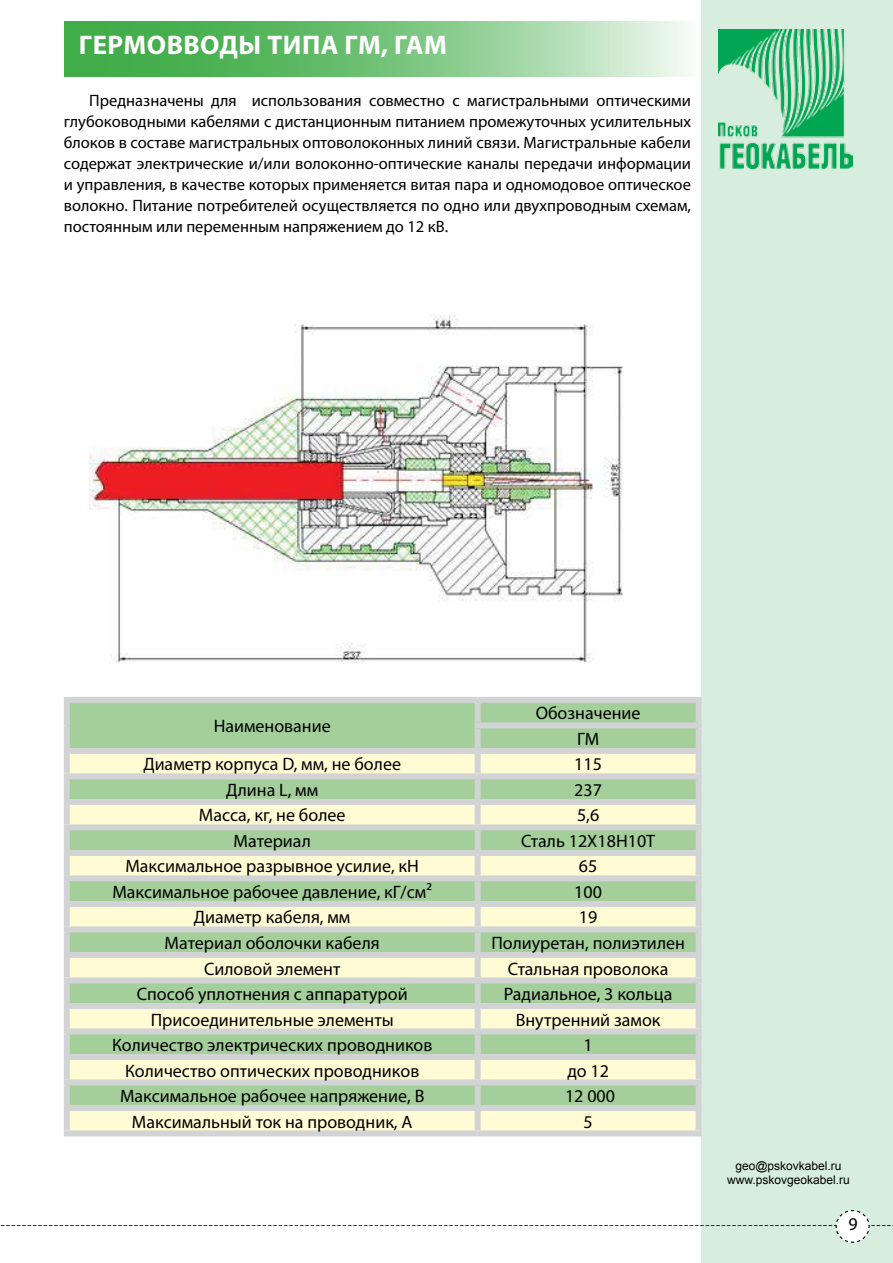
<style>
.page{position:relative;width:893px;height:1263px;background:#fff}
.page>*{position:absolute;margin:0;border:0;box-sizing:border-box;transform-origin:0 0}
.t1{font:700 27px "Myriad Pro";letter-spacing:.02em;color:#fff}
.t2{font:18px/25.5px "Myriad Pro";color:#000;text-align:center}
.t3{font:16.5px/21px "Myriad Pro";color:#000;text-align:justify}
.t4{font:15px "Minion Pro";color:#000}
.t5{font:12px/14.4px "Arial";color:#000;text-align:center}
</style>
<div class="page">
<div style="left:702px;top:0;width:191px;height:1263px;background:#d7eddd"></div>
<img style="left:719px;top:30px;width:133px;height:138px">
<svg style="left:835px;top:1210px;width:35px;height:33px"></svg>
<svg style="left:64px;top:21px;width:638px;height:56px;background:#80c886"></svg>
<img style="left:89px;top:314px;width:535px;height:349px">
<div style="left:70px;top:703px;width:626px;height:45px;background:#a4ce9a"></div>
<svg style="left:70px;top:754px;width:626px;height:376px;background:#d3e6b9"></svg>
<div style="left:64px;top:754px;width:6px;height:19px;background:#d1d3d4"></div>
<div style="left:475px;top:754px;width:6px;height:19px;background:#d1d3d4"></div>
<div style="left:696px;top:754px;width:6px;height:19px;background:#d1d3d4"></div>
<div style="left:64px;top:805px;width:6px;height:19px;background:#d1d3d4"></div>
<div style="left:475px;top:805px;width:6px;height:19px;background:#d1d3d4"></div>
<div style="left:696px;top:805px;width:6px;height:19px;background:#d1d3d4"></div>
<div style="left:64px;top:856px;width:6px;height:19px;background:#d1d3d4"></div>
<div style="left:475px;top:856px;width:6px;height:19px;background:#d1d3d4"></div>
<div style="left:696px;top:856px;width:6px;height:19px;background:#d1d3d4"></div>
<div style="left:64px;top:907px;width:6px;height:19px;background:#d1d3d4"></div>
<div style="left:475px;top:907px;width:6px;height:19px;background:#d1d3d4"></div>
<div style="left:696px;top:907px;width:6px;height:19px;background:#d1d3d4"></div>
<div style="left:64px;top:958px;width:6px;height:19px;background:#d1d3d4"></div>
<div style="left:475px;top:958px;width:6px;height:19px;background:#d1d3d4"></div>
<div style="left:696px;top:958px;width:6px;height:19px;background:#d1d3d4"></div>
<div style="left:64px;top:1009px;width:6px;height:19px;background:#d1d3d4"></div>
<div style="left:475px;top:1009px;width:6px;height:19px;background:#d1d3d4"></div>
<div style="left:696px;top:1009px;width:6px;height:19px;background:#d1d3d4"></div>
<div style="left:64px;top:1060px;width:6px;height:19px;background:#d1d3d4"></div>
<div style="left:475px;top:1060px;width:6px;height:19px;background:#d1d3d4"></div>
<div style="left:696px;top:1060px;width:6px;height:19px;background:#d1d3d4"></div>
<div style="left:64px;top:1111px;width:6px;height:19px;background:#d1d3d4"></div>
<div style="left:64px;top:1130px;width:414px;height:6px;background:#d1d3d4"></div>
<div style="left:475px;top:1111px;width:6px;height:19px;background:#d1d3d4"></div>
<div style="left:696px;top:1111px;width:6px;height:19px;background:#d1d3d4"></div>
<div style="left:478px;top:1130px;width:224px;height:6px;background:#d1d3d4"></div>
<div style="left:64px;top:697px;width:414px;height:6px;background:#d1d3d4"></div>
<div style="left:64px;top:703px;width:6px;height:22px;background:#d1d3d4"></div>
<div style="left:64px;top:725px;width:6px;height:23px;background:#d1d3d4"></div>
<div style="left:64px;top:748px;width:414px;height:6px;background:#d1d3d4"></div>
<div style="left:478px;top:697px;width:224px;height:6px;background:#d1d3d4"></div>
<div style="left:475px;top:703px;width:6px;height:19px;background:#d1d3d4"></div>
<div style="left:696px;top:703px;width:6px;height:19px;background:#d1d3d4"></div>
<div style="left:475px;top:722px;width:227px;height:6px;background:#d1d3d4"></div>
<div style="left:475px;top:728px;width:6px;height:20px;background:#d1d3d4"></div>
<div style="left:696px;top:728px;width:6px;height:20px;background:#d1d3d4"></div>
<div style="left:478px;top:748px;width:224px;height:6px;background:#d1d3d4"></div>
<div style="left:64px;top:773px;width:414px;height:6px;background:#d1d3d4"></div>
<div style="left:64px;top:779px;width:6px;height:20px;background:#d1d3d4"></div>
<div style="left:64px;top:799px;width:414px;height:6px;background:#d1d3d4"></div>
<div style="left:478px;top:773px;width:224px;height:6px;background:#d1d3d4"></div>
<div style="left:475px;top:779px;width:6px;height:20px;background:#d1d3d4"></div>
<div style="left:696px;top:779px;width:6px;height:20px;background:#d1d3d4"></div>
<div style="left:478px;top:799px;width:224px;height:6px;background:#d1d3d4"></div>
<div style="left:64px;top:824px;width:414px;height:6px;background:#d1d3d4"></div>
<div style="left:64px;top:830px;width:6px;height:20px;background:#d1d3d4"></div>
<div style="left:64px;top:850px;width:414px;height:6px;background:#d1d3d4"></div>
<div style="left:478px;top:824px;width:224px;height:6px;background:#d1d3d4"></div>
<div style="left:475px;top:830px;width:6px;height:20px;background:#d1d3d4"></div>
<div style="left:696px;top:830px;width:6px;height:20px;background:#d1d3d4"></div>
<div style="left:478px;top:850px;width:224px;height:6px;background:#d1d3d4"></div>
<div style="left:64px;top:875px;width:414px;height:6px;background:#d1d3d4"></div>
<div style="left:64px;top:881px;width:6px;height:20px;background:#d1d3d4"></div>
<div style="left:64px;top:901px;width:414px;height:6px;background:#d1d3d4"></div>
<div style="left:478px;top:875px;width:224px;height:6px;background:#d1d3d4"></div>
<div style="left:475px;top:881px;width:6px;height:20px;background:#d1d3d4"></div>
<div style="left:696px;top:881px;width:6px;height:20px;background:#d1d3d4"></div>
<div style="left:478px;top:901px;width:224px;height:6px;background:#d1d3d4"></div>
<div style="left:64px;top:926px;width:414px;height:6px;background:#d1d3d4"></div>
<div style="left:64px;top:932px;width:6px;height:20px;background:#d1d3d4"></div>
<div style="left:64px;top:952px;width:414px;height:6px;background:#d1d3d4"></div>
<div style="left:478px;top:926px;width:224px;height:6px;background:#d1d3d4"></div>
<div style="left:475px;top:932px;width:6px;height:20px;background:#d1d3d4"></div>
<div style="left:696px;top:932px;width:6px;height:20px;background:#d1d3d4"></div>
<div style="left:478px;top:952px;width:224px;height:6px;background:#d1d3d4"></div>
<div style="left:64px;top:977px;width:414px;height:6px;background:#d1d3d4"></div>
<div style="left:64px;top:983px;width:6px;height:20px;background:#d1d3d4"></div>
<div style="left:64px;top:1003px;width:414px;height:6px;background:#d1d3d4"></div>
<div style="left:478px;top:977px;width:224px;height:6px;background:#d1d3d4"></div>
<div style="left:475px;top:983px;width:6px;height:20px;background:#d1d3d4"></div>
<div style="left:696px;top:983px;width:6px;height:20px;background:#d1d3d4"></div>
<div style="left:478px;top:1003px;width:224px;height:6px;background:#d1d3d4"></div>
<div style="left:64px;top:1028px;width:414px;height:6px;background:#d1d3d4"></div>
<div style="left:64px;top:1034px;width:6px;height:20px;background:#d1d3d4"></div>
<div style="left:64px;top:1054px;width:414px;height:6px;background:#d1d3d4"></div>
<div style="left:478px;top:1028px;width:224px;height:6px;background:#d1d3d4"></div>
<div style="left:475px;top:1034px;width:6px;height:20px;background:#d1d3d4"></div>
<div style="left:696px;top:1034px;width:6px;height:20px;background:#d1d3d4"></div>
<div style="left:478px;top:1054px;width:224px;height:6px;background:#d1d3d4"></div>
<div style="left:64px;top:1079px;width:414px;height:6px;background:#d1d3d4"></div>
<div style="left:64px;top:1085px;width:6px;height:20px;background:#d1d3d4"></div>
<div style="left:64px;top:1105px;width:414px;height:6px;background:#d1d3d4"></div>
<div style="left:478px;top:1079px;width:224px;height:6px;background:#d1d3d4"></div>
<div style="left:475px;top:1085px;width:6px;height:20px;background:#d1d3d4"></div>
<div style="left:696px;top:1085px;width:6px;height:20px;background:#d1d3d4"></div>
<div style="left:478px;top:1105px;width:224px;height:6px;background:#d1d3d4"></div>
<h1 class="t1" style="left:79px;top:28px;width:333px">Гермовводы типа ГМ, ГАМ</h1>
<p class="t3" style="left:64px;top:90px;width:629px;text-indent:26px">Предназначены для использования совместно с магистральными оптическими глубоководными кабелями с дистанционным питанием промежуточных усилительных блоков в составе магистральных оптоволоконных линий связи. Магистральные кабели содержат электрические и/или волоконно-оптические каналы передачи информации и управления, в качестве которых применяется витая пара и одномодовое оптическое волокно. Питание потребителей осуществляется по одно или двухпроводным схемам, постоянным или переменным напряжением до 12 кВ.</p>
<p class="t2" style="left:214px;top:713px;width:119px">Наименование</p>
<p class="t2" style="left:536px;top:700px;width:106px">Обозначение<br>ГМ</p>
<p class="t2" style="left:143px;top:751px;width:259px">Диаметр корпуса D, мм, не более</p>
<p class="t2" style="left:574px;top:751px;width:29px">115</p>
<p class="t2" style="left:226px;top:777px;width:94px">Длина L, мм</p>
<p class="t2" style="left:574px;top:777px;width:29px">237</p>
<p class="t2" style="left:199px;top:802px;width:148px">Масса, кг, не более</p>
<p class="t2" style="left:577px;top:802px;width:24px">5,6</p>
<p class="t2" style="left:234px;top:828px;width:79px">Материал</p>
<p class="t2" style="left:521px;top:828px;width:136px">Сталь 12Х18Н10Т</p>
<p class="t2" style="left:125px;top:853px;width:295px">Максимальное разрывное усилие, кН</p>
<p class="t2" style="left:579px;top:853px;width:20px">65</p>
<p class="t2" style="left:112px;top:879px;width:321px">Максимальное рабочее давление, кГ/см²</p>
<p class="t2" style="left:574px;top:879px;width:29px">100</p>
<p class="t2" style="left:194px;top:904px;width:158px">Диаметр кабеля, мм</p>
<p class="t2" style="left:579px;top:904px;width:20px">19</p>
<p class="t2" style="left:165px;top:930px;width:217px">Материал оболочки кабеля</p>
<p class="t2" style="left:491px;top:930px;width:195px">Полиуретан, полиэтилен</p>
<p class="t2" style="left:204px;top:955px;width:138px">Силовой элемент</p>
<p class="t2" style="left:508px;top:955px;width:162px">Стальная проволока</p>
<p class="t2" style="left:137px;top:981px;width:272px">Способ уплотнения с аппаратурой</p>
<p class="t2" style="left:504px;top:981px;width:170px">Радиальное, 3 кольца</p>
<p class="t2" style="left:151px;top:1006px;width:244px">Присоединительные элементы</p>
<p class="t2" style="left:516px;top:1006px;width:146px">Внутренний замок</p>
<p class="t2" style="left:112px;top:1032px;width:322px">Количество электрических проводников</p>
<p class="t2" style="left:583px;top:1032px;width:11px">1</p>
<p class="t2" style="left:125px;top:1057px;width:296px">Количество оптических проводников</p>
<p class="t2" style="left:567px;top:1057px;width:43px">до 12</p>
<p class="t2" style="left:120px;top:1083px;width:304px">Максимальное рабочее напряжение, В</p>
<p class="t2" style="left:565px;top:1083px;width:51px">12 000</p>
<p class="t2" style="left:132px;top:1108px;width:282px">Максимальный ток на проводник, А</p>
<p class="t2" style="left:583px;top:1108px;width:11px">5</p>
<p class="t5" style="left:727px;top:1158px;width:124px">geo@pskovkabel.ru www.pskovgeokabel.ru</p>
<p class="t2" style="left:848px;top:1211px;width:11px">9</p>
<p class="t4" style="left:0;top:1214px;width:893px">-----------------------------------------------------------------------------------------------------------------------------------------------------------------------</p>
</div>
